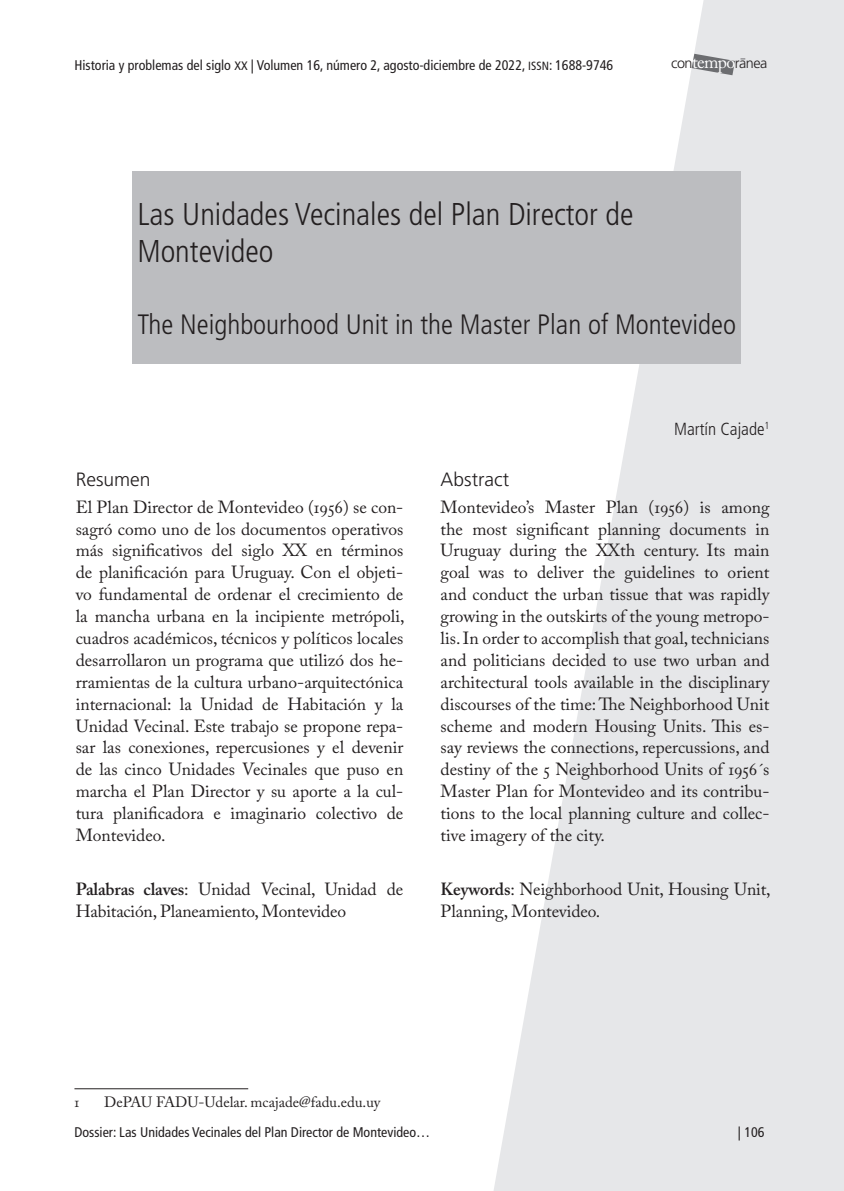
<style>
.page{position:relative;width:844px;height:1191px;background:#fff}
.page>*{position:absolute;margin:0;border:0;box-sizing:border-box;transform-origin:0 0}
.tit{font:300 condensed 31.5px/37.8px "Frutiger LT Std";color:#231f20}
.tit_ing{font:300 condensed 28px "Frutiger LT Std";color:#231f20}
.st02{font:300 19.25px "Frutiger LT Std";color:#231f20}
.txt_alemán{font:17.5px/21.9px "Adobe Caslon Pro";color:#231f20;text-align:justify}
.txt_alemán_-_inglés{font:17.5px/21.9px "Adobe Caslon Pro";color:#231f20;text-align:justify}
.autor{font:300 condensed 17.5px "Frutiger LT Std";color:#231f20}
.nota_al_pie{font:14.88px "Adobe Caslon Pro";color:#231f20}
.t1{font:300 14.35px "Frutiger";letter-spacing:-.035em;color:#231f20}
.t2{font:condensed 14px "Frutiger LT Std";color:#231f20}
.s1{font-size:12.25px}
.s2{font-family:"Frutiger LT Std Cn SC850";font-stretch:normal;font-size:11.9px}
.s3{font-family:"Adobe Caslon Pro";font-weight:400;font-size:17.85px;color:#fff}
.s4{font-weight:600}
</style>
<div class="page">
<svg style="left:494px;top:0;width:349px;height:1191px;fill:#e6e7e9"></svg>
<svg style="left:691px;top:54px;width:43px;height:21px"></svg>
<hr style="left:74px;top:1088px;width:174px;height:1px;background:#231f20">
<div style="left:132px;top:171px;width:608px;height:193px;background:#bcbdc0"></div>
<p class="t2" style="left:74px;top:57px;width:540px">Historia y problemas del siglo <span class="s1">XX</span> | Volumen 16, número 2, agosto-diciembre de 2022, <span class="s2">ISSN</span>: 1688-9746</p>
<p class="t1" style="left:671px;top:55px;width:98px">con<span class="s3">tempo</span>ranea</p>
<p class="tit" style="left:137px;top:195px;width:497px">Las Unidades Vecinales del Plan Director de<br>Montevideo</p>
<p class="tit_ing" style="left:137px;top:308px;width:599px">The Neighbourhood Unit in the Master Plan of Montevideo</p>
<p class="st02" style="left:76px;top:468px;width:76px">Resumen</p>
<p class="txt_alemán" style="left:76px;top:496px;width:330px">El Plan Director de Montevideo (1956) se con&shy;sagró como uno de los documentos operativos más significativos del siglo XX en términos de planificación para Uruguay. Con el objeti&shy;vo fundamental de ordenar el crecimiento de la mancha urbana en la incipiente metrópoli, cuadros académicos, técnicos y políticos locales desarrollaron un programa que utilizó dos he&shy;rramientas de la cultura urbano-arquitectónica internacional: la Unidad de Habitación y la Unidad Vecinal. Este trabajo se propone repa&shy;sar las conexiones, repercusiones y el devenir de las cinco Unidades Vecinales que puso en marcha el Plan Director y su aporte a la cul&shy;tura planificadora e imaginario colectivo de Montevideo.</p>
<p class="txt_alemán" style="left:76px;top:877px;width:329px"><span class="s4">Palabras claves</span>: Unidad Vecinal, Unidad de<br>Habitación, Planeamiento, Montevideo</p>
<p class="autor" style="left:674px;top:419px;width:97px">Martín Cajade<sup>1</sup></p>
<p class="st02" style="left:440px;top:468px;width:70px">Abstract</p>
<p class="txt_alemán_-_inglés" style="left:440px;top:496px;width:331px">Montevideo’s Master Plan (1956) is among the most significant planning documents in Uruguay during the XXth century. Its main goal was to deliver the guidelines to orient and conduct the urban tissue that was rapidly growing in the outskirts of the young metropo&shy;lis. In order to accomplish that goal, technicians and politicians decided to use two urban and architectural tools available in the disciplinary discourses of the time: The Neighborhood Unit scheme and modern Housing Units. This es&shy;say reviews the connections, repercussions, and destiny of the 5 Neighborhood Units of 1956´s Master Plan for Montevideo and its contribu&shy;tions to the local planning culture and collec&shy;tive imagery of the city.</p>
<p class="txt_alemán_-_inglés" style="left:440px;top:877px;width:331px"><span class="s4">Keywords</span>: Neighborhood Unit, Housing Unit,<br>Planning, Montevideo.</p>
<p class="nota_al_pie" style="left:74px;top:1092px;width:6px">1</p>
<p class="nota_al_pie" style="left:104px;top:1092px;width:278px">DePAU FADU-Udelar. mcajade@fadu.edu.uy</p>
<p class="t2" style="left:74px;top:1124px;width:357px">Dossier: Las Unidades Vecinales del Plan Director de Montevideo…</p>
<p class="t2" style="left:737px;top:1124px;width:28px">| 106</p>
</div>
